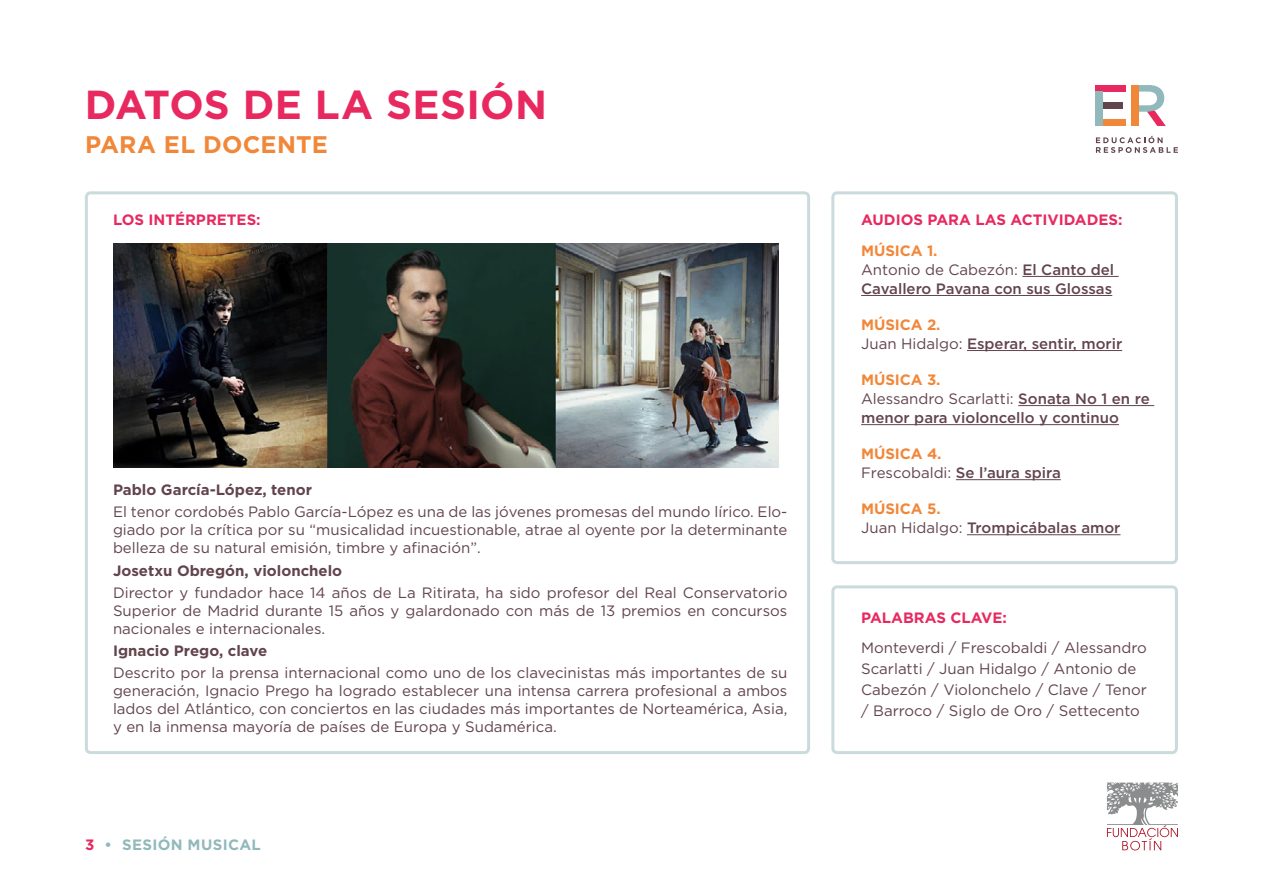
<style>
.page{position:relative;width:1263px;height:893px;background:#fff}
.page>*{position:absolute;margin:0;border:0;box-sizing:border-box;transform-origin:0 0}
.t1{font:700 40.5px "Gotham";letter-spacing:.01em;color:#e72960}
.t2{font:700 24px "Gotham";letter-spacing:.01em;color:#f18739}
.t3{font:15px/18px "Gotham";color:#62444c;text-align:justify}
.t4{font:500 15px/19px "Gotham";color:#62444c}
.t5{font:700 15px "Gotham";color:#62444c}
.t6{font:700 15px "Gotham";color:#e72960}
.t7{font:700 15px "Gotham";letter-spacing:.02em;color:#91b9bc}
.s1{color:#e72960}
.s2{font-weight:700;color:#f18739}
.s3{font-weight:400}
</style>
<div class="page">
<svg style="left:1096px;top:136px;width:82px;height:17px"></svg>
<div style="left:1101px;top:102px;width:22px;height:7px;background:#62444c"></div>
<div style="left:1095px;top:85px;width:30px;height:6px;background:#e72960"></div>
<div style="left:1095px;top:120px;width:31px;height:6px;background:#f18739"></div>
<div style="left:1095px;top:91px;width:7px;height:35px;background:#91b9bc"></div>
<svg style="left:1138px;top:85px;width:28px;height:41px"></svg>
<div style="left:1131px;top:85px;width:7px;height:41px;background:#f18739"></div>
<svg style="left:1107px;top:782px;width:71px;height:68px"></svg>
<div style="left:831px;top:191px;width:347px;height:373px;border:3px solid #cbdbdd;border-radius:4px"></div>
<div style="left:85px;top:191px;width:725px;height:563px;border:3px solid #cbdbdd;border-radius:4px"></div>
<div style="left:831px;top:585px;width:347px;height:169px;border:3px solid #cbdbdd;border-radius:4px"></div>
<hr style="left:1022px;top:276px;width:97px;height:1px;background:#62444c">
<hr style="left:861px;top:295px;width:251px;height:1px;background:#62444c">
<hr style="left:967px;top:350px;width:155px;height:1px;background:#62444c">
<hr style="left:1018px;top:405px;width:136px;height:1px;background:#62444c">
<hr style="left:861px;top:424px;width:258px;height:1px;background:#62444c">
<hr style="left:956px;top:479px;width:105px;height:1px;background:#62444c">
<hr style="left:967px;top:534px;width:153px;height:1px;background:#62444c">
<img style="left:113px;top:243px;width:666px;height:225px">
<h1 class="t1" style="left:85px;top:77px;width:464px">DATOS DE LA SESIÓN</h1>
<h2 class="t2" style="left:85px;top:129px;width:244px">PARA EL DOCENTE</h2>
<p class="t6" style="left:113px;top:210px;width:149px">LOS INTÉRPRETES:</p>
<p class="t5" style="left:113px;top:480px;width:200px">Pablo García-López, tenor</p>
<p class="t3" style="left:113px;top:503px;width:676px">El tenor cordobés Pablo García-López es una de las jóvenes promesas del mundo lírico. Elo&shy;giado por la crítica por su “musicalidad incuestionable, atrae al oyente por la determinante belleza de su natural emisión, timbre y afinación”.</p>
<p class="t5" style="left:113px;top:560px;width:231px">Josetxu Obregón, violonchelo</p>
<p class="t3" style="left:113px;top:583px;width:676px">Director y fundador hace 14 años de La Ritirata, ha sido profesor del Real Conservatorio Superior de Madrid durante 15 años y galardonado con más de 13 premios en concursos nacionales e internacionales.</p>
<p class="t5" style="left:113px;top:641px;width:156px">Ignacio Prego, clave</p>
<p class="t3" style="left:113px;top:664px;width:676px">Descrito por la prensa internacional como uno de los clavecinistas más importantes de su generación, Ignacio Prego ha logrado establecer una intensa carrera profesional a ambos lados del Atlántico, con conciertos en las ciudades más importantes de Norteamérica, Asia, y en la inmensa mayoría de países de Europa y Sudamérica.</p>
<p class="t7" style="left:85px;top:835px;width:177px"><span class="s1">3</span> • SESIÓN MUSICAL</p>
<p class="t6" style="left:861px;top:210px;width:263px">AUDIOS PARA LAS ACTIVIDADES:</p>
<p class="t4" style="left:861px;top:241px;width:255px"><span class="s2">MÚSICA 1.<br></span><span class="s3">Antonio de Cabezón:</span> El Canto del<br>Cavallero Pavana con sus Glossas</p>
<p class="t4" style="left:861px;top:315px;width:263px"><span class="s2">MÚSICA 2.<br></span><span class="s3">Juan Hidalgo:</span> Esperar, sentir, morir</p>
<p class="t4" style="left:861px;top:370px;width:290px"><span class="s2">MÚSICA 3.<br></span><span class="s3">Alessandro Scarlatti:</span> Sonata No 1 en re menor para violoncello y continuo</p>
<p class="t4" style="left:861px;top:444px;width:201px"><span class="s2">MÚSICA 4.<br></span><span class="s3">Frescobaldi:</span> Se l’aura spira</p>
<p class="t4" style="left:861px;top:499px;width:261px"><span class="s2">MÚSICA 5.<br></span><span class="s3">Juan Hidalgo:</span> Trompicábalas amor</p>
<p class="t6" style="left:861px;top:608px;width:147px">PALABRAS CLAVE:</p>
<p class="t3" style="left:861px;top:636px;width:287px;line-height:21px;text-align:left">Monteverdi / Frescobaldi / Alessandro Scarlatti / Juan Hidalgo / Antonio de Cabezón / Violonchelo / Clave / Tenor / Barroco / Siglo de Oro / Settecento</p>
</div>
